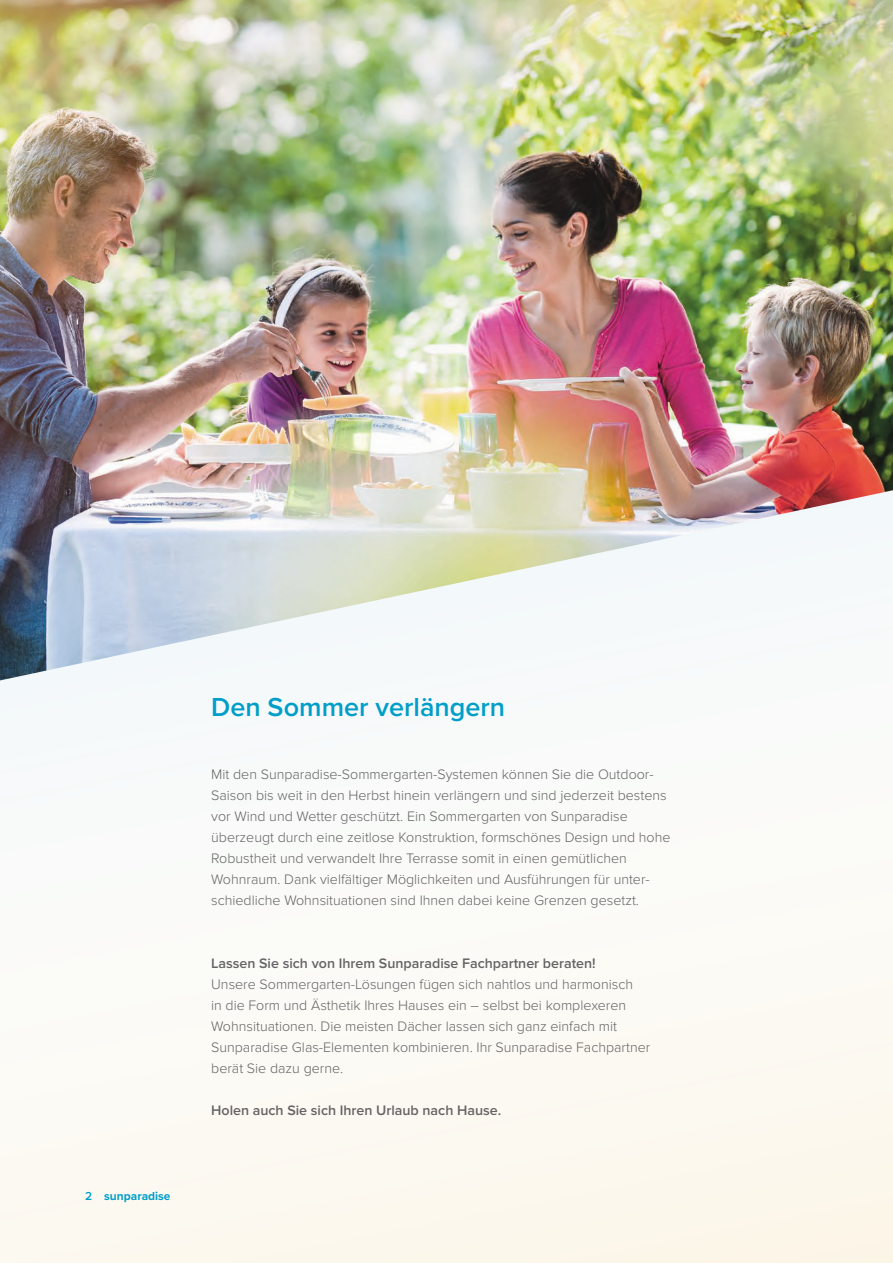
<style>
.page{position:relative;width:893px;height:1263px;background:#fff}
.page>*{position:absolute;margin:0;border:0;box-sizing:border-box;transform-origin:0 0}
.t1{font:600 27px "Proxima Nova";color:#009ec9}
.t2{font:300 14.25px/21px "Proxima Nova";color:#656365}
.t3{font:600 14.25px "Proxima Nova";color:#656365}
.t4{font:700 12px "Proxima Nova";color:#009ec9}
.s1{font-weight:600}
</style>
<div class="page">
<svg style="left:0;top:680px;width:893px;height:583px"></svg>
<img style="left:0;top:0;width:893px;height:680px">
<p class="t4" style="left:85px;top:1186px;width:87px"><span class="s1">2</span> sunparadise</p>
<h1 class="t1" style="left:211px;top:692px;width:295px">Den Sommer verlängern</h1>
<p class="t2" style="left:211px;top:764px;width:461px">Mit den Sunparadise-Sommergarten-Systemen können Sie die Outdoor-Saison bis weit in den Herbst hinein verlängern und sind jederzeit bestens vor Wind und Wetter geschützt. Ein Sommergarten von Sunparadise überzeugt durch eine zeitlose Konstruktion, formschönes Design und hohe Robustheit und verwandelt Ihre Terrasse somit in einen gemütlichen Wohnraum. Dank vielfältiger Möglichkeiten und Ausführungen für unter&shy;schiedliche Wohnsituationen sind Ihnen dabei keine Grenzen gesetzt.</p>
<p class="t3" style="left:211px;top:955px;width:386px">Lassen Sie sich von Ihrem Sunparadise Fachpartner beraten!</p>
<p class="t2" style="left:211px;top:974px;width:441px">Unsere Sommergarten-Lösungen fügen sich nahtlos und harmonisch<br>in die Form und Ästhetik Ihres Hauses ein – selbst bei komplexeren Wohnsituationen. Die meisten Dächer lassen sich ganz einfach mit Sunparadise Glas-Elementen kombinieren. Ihr Sunparadise Fachpartner berät Sie dazu gerne.</p>
<p class="t3" style="left:211px;top:1102px;width:291px">Holen auch Sie sich Ihren Urlaub nach Hause.</p>
</div>
